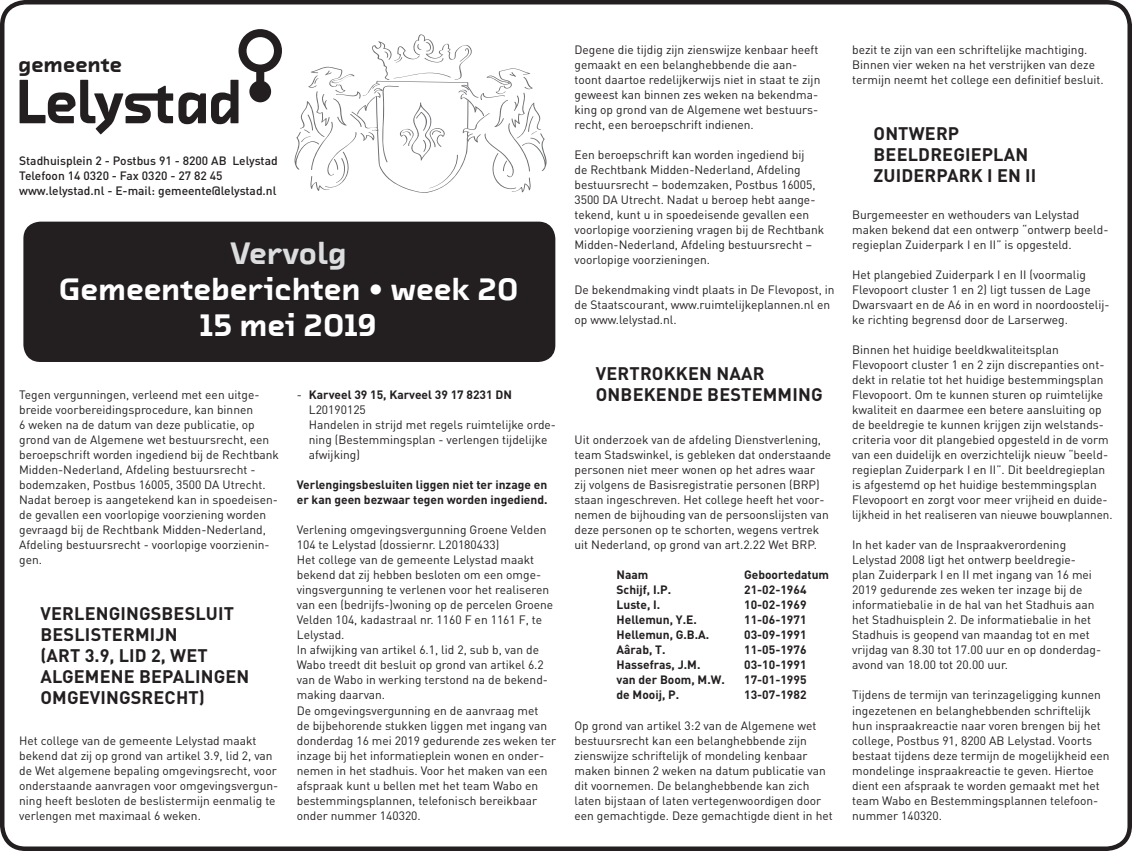
<style>
.page{position:relative;width:1132px;height:851px;background:#fff}
.page>*{position:absolute;margin:0;border:0;box-sizing:border-box;transform-origin:0 0}
.t1{font:900 31.5px/36px "Chambers Sans OT";letter-spacing:-.01em;color:#fff;text-align:center}
.t2{font:900 21.9px "Chambers Sans OT";letter-spacing:-.01em;color:#231f20}
.t3{font:700 18px/21px "DIN Pro";letter-spacing:.01em;color:#231f20}
.t4{font:12px/15px "DIN Pro";color:#231f20}
.t5{font:700 12px/15px "DIN Pro";color:#231f20}
.t6{font:500 12px/15px "DIN Pro";color:#231f20}
.s1{color:#dcdddf}
.s2{font-family:"DIN Pro";font-weight:700}
.s3{font-weight:700}
</style>
<div class="page">
<div style="left:0;top:0;width:1131px;height:850px;border:4px solid #231f20;border-radius:23px"></div>
<svg style="left:294px;top:34px;width:253px;height:159px"></svg>
<svg style="left:20px;top:29px;width:262px;height:105px"></svg>
<div style="left:246px;top:37px;width:28px;height:27px;background:#fff;border-radius:50%"></div>
<div style="left:23px;top:221px;width:532px;height:141px;background:#231f20;border-radius:17px"></div>
<h2 class="t2" style="left:18px;top:50px;width:105px">gemeente</h2>
<p class="t6" style="left:19px;top:152px;width:260px">Stadhuisplein 2 - Postbus 91 - 8200 AB Lelystad<br>Telefoon 14 0320 - Fax 0320 - 27 82 45 www.lelystad.nl - E-mail: gemeente@lelystad.nl</p>
<h1 class="t1" style="left:58px;top:234px;width:462px"><span class="s1">Vervolg<br></span>Gemeenteberichten <span class="s2">•</span> week 20<br>15 mei 2019</h1>
<p class="t4" style="left:19px;top:387px;width:261px">Tegen vergunningen, verleend met een uitge&shy;breide voorbereidingsprocedure, kan binnen<br>6 weken na de datum van deze publicatie, op grond van de Algemene wet bestuursrecht, een beroepschrift worden ingediend bij de Rechtbank Midden-Nederland, Afdeling bestuursrecht - bodemzaken, Postbus 16005, 3500 DA Utrecht.<br>Nadat beroep is aangetekend kan in spoedeisen&shy;de gevallen een voorlopige voorziening worden gevraagd bij de Rechtbank Midden-Nederland, Afdeling bestuursrecht - voorlopige voorzienin&shy;gen.</p>
<h3 class="t3" style="left:40px;top:602px;width:210px">VERLENGINGSBESLUIT<br>BESLISTERMIJN<br>(ART 3.9, LID 2, WET<br>ALGEMENE BEPALINGEN<br>OMGEVINGSRECHT)</h3>
<p class="t4" style="left:19px;top:732px;width:261px">Het college van de gemeente Lelystad maakt bekend dat zij op grond van artikel 3.9, lid 2, van de Wet algemene bepaling omgevingsrecht, voor onderstaande aanvragen voor omgevingsvergun&shy;ning heeft besloten de beslistermijn eenmalig te verlengen met maximaal 6 weken.</p>
<p class="t4" style="left:309px;top:387px;width:248px;text-indent:-12px">- <span class="s3">Karveel 39 15, Karveel 39 17 8231 DN<br></span>L20190125<br>Handelen in strijd met regels ruimtelijke orde&shy;ning (Bestemmingsplan - verlengen tijdelijke afwijking)</p>
<p class="t5" style="left:297px;top:477px;width:252px">Verlengingsbesluiten liggen niet ter inzage en er kan geen bezwaar tegen worden ingediend.</p>
<p class="t4" style="left:297px;top:522px;width:261px">Verlening omgevingsvergunning Groene Velden 104 te Lelystad (dossiernr. L20180433)<br>Het college van de gemeente Lelystad maakt bekend dat zij hebben besloten om een omge&shy;vingsvergunning te verlenen voor het realiseren van een (bedrijfs-)woning op de percelen Groene Velden 104, kadastraal nr. 1160 F en 1161 F, te Lelystad.<br>In afwijking van artikel 6.1, lid 2, sub b, van de Wabo treedt dit besluit op grond van artikel 6.2 van de Wabo in werking terstond na de bekend&shy;making daarvan.<br>De omgevingsvergunning en de aanvraag met<br>de bijbehorende stukken liggen met ingang van donderdag 16 mei 2019 gedurende zes weken ter inzage bij het informatieplein wonen en onder&shy;nemen in het stadhuis. Voor het maken van een afspraak kunt u bellen met het team Wabo en bestemmingsplannen, telefonisch bereikbaar onder nummer 140320.</p>
<p class="t4" style="left:574px;top:42px;width:247px">Degene die tijdig zijn zienswijze kenbaar heeft gemaakt en een belanghebbende die aan&shy;toont daartoe redelijkerwijs niet in staat te zijn geweest kan binnen zes weken na bekendma&shy;king op grond van de Algemene wet bestuurs&shy;recht, een beroepschrift indienen.</p>
<p class="t4" style="left:574px;top:147px;width:251px">Een beroepschrift kan worden ingediend bij<br>de Rechtbank Midden-Nederland, Afdeling bestuursrecht – bodemzaken, Postbus 16005, 3500 DA Utrecht. Nadat u beroep hebt aange&shy;tekend, kunt u in spoedeisende gevallen een voorlopige voorziening vragen bij de Rechtbank Midden-Nederland, Afdeling bestuursrecht – voorlopige voorzieningen.</p>
<p class="t4" style="left:574px;top:282px;width:261px">De bekendmaking vindt plaats in De Flevopost, in de Staatscourant, www.ruimtelijkeplannen.nl en op www.lelystad.nl.</p>
<h3 class="t3" style="left:595px;top:362px;width:228px">VERTROKKEN NAAR<br>ONBEKENDE BESTEMMING</h3>
<p class="t4" style="left:574px;top:432px;width:258px">Uit onderzoek van de afdeling Dienstverlening, team Stadswinkel, is gebleken dat onderstaande personen niet meer wonen op het adres waar<br>zij volgens de Basisregistratie personen (BRP) staan ingeschreven. Het college heeft het voor&shy;nemen de bijhouding van de persoonslijsten van deze personen op te schorten, wegens vertrek uit Nederland, op grond van art.2.22 Wet BRP.</p>
<p class="t5" style="left:616px;top:567px;width:33px">Naam</p>
<p class="t5" style="left:744px;top:567px;width:86px">Geboortedatum</p>
<p class="t5" style="left:616px;top:582px;width:56px">Schijf, I.P.</p>
<p class="t5" style="left:744px;top:582px;width:64px">21-02-1964</p>
<p class="t5" style="left:616px;top:597px;width:45px">Luste, I.</p>
<p class="t5" style="left:744px;top:597px;width:64px">10-02-1969</p>
<p class="t5" style="left:616px;top:612px;width:82px">Hellemun, Y.E.</p>
<p class="t5" style="left:744px;top:612px;width:64px">11-06-1971</p>
<p class="t5" style="left:616px;top:627px;width:94px">Hellemun, G.B.A.</p>
<p class="t5" style="left:744px;top:627px;width:64px">03-09-1991</p>
<p class="t5" style="left:616px;top:642px;width:50px">Aârab, T.</p>
<p class="t5" style="left:744px;top:642px;width:64px">11-05-1976</p>
<p class="t5" style="left:616px;top:657px;width:85px">Hassefras, J.M.</p>
<p class="t5" style="left:744px;top:657px;width:64px">03-10-1991</p>
<p class="t5" style="left:616px;top:672px;width:110px">van der Boom, M.W.</p>
<p class="t5" style="left:744px;top:672px;width:64px">17-01-1995</p>
<p class="t5" style="left:616px;top:687px;width:64px">de Mooij, P.</p>
<p class="t5" style="left:744px;top:687px;width:64px">13-07-1982</p>
<p class="t4" style="left:574px;top:717px;width:260px">Op grond van artikel 3:2 van de Algemene wet bestuursrecht kan een belanghebbende zijn zienswijze schriftelijk of mondeling kenbaar maken binnen 2 weken na datum publicatie van dit voornemen. De belanghebbende kan zich laten bijstaan of laten vertegenwoordigen door een gemachtigde. Deze gemachtigde dient in het</p>
<p class="t4" style="left:851px;top:42px;width:253px">bezit te zijn van een schriftelijke machtiging.<br>Binnen vier weken na het verstrijken van deze termijn neemt het college een definitief besluit.</p>
<h3 class="t3" style="left:873px;top:122px;width:164px">ONTWERP<br>BEELDREGIEPLAN<br>ZUIDERPARK I EN II</h3>
<p class="t4" style="left:851px;top:207px;width:258px">Burgemeester en wethouders van Lelystad maken bekend dat een ontwerp “ontwerp beeld&shy;regieplan Zuiderpark I en II” is opgesteld.</p>
<p class="t4" style="left:851px;top:267px;width:259px">Het plangebied Zuiderpark I en II (voormalig Flevopoort cluster 1 en 2) ligt tussen de Lage Dwarsvaart en de A6 in en word in noordoostelij&shy;ke richting begrensd door de Larserweg.</p>
<p class="t4" style="left:851px;top:342px;width:262px">Binnen het huidige beeldkwaliteitsplan Flevopoort cluster 1 en 2 zijn discrepanties ont&shy;dekt in relatie tot het huidige bestemmingsplan Flevopoort. Om te kunnen sturen op ruimtelijke kwaliteit en daarmee een betere aansluiting op de beeldregie te kunnen krijgen zijn welstands&shy;criteria voor dit plangebied opgesteld in de vorm van een duidelijk en overzichtelijk nieuw “beeld&shy;regieplan Zuiderpark I en II”. Dit beeldregieplan is afgestemd op het huidige bestemmingsplan Flevopoort en zorgt voor meer vrijheid en duide&shy;lijkheid in het realiseren van nieuwe bouwplannen.</p>
<p class="t4" style="left:851px;top:537px;width:250px">In het kader van de Inspraakverordening Lelystad 2008 ligt het ontwerp beeldregie&shy;plan Zuiderpark I en II met ingang van 16 mei 2019 gedurende zes weken ter inzage bij de informatiebalie in de hal van het Stadhuis aan het Stadhuisplein 2. De informatiebalie in het Stadhuis is geopend van maandag tot en met vrijdag van 8.30 tot 17.00 uur en op donderdag&shy;avond van 18.00 tot 20.00 uur.</p>
<p class="t4" style="left:851px;top:687px;width:259px">Tijdens de termijn van terinzageligging kunnen ingezetenen en belanghebbenden schriftelijk hun inspraakreactie naar voren brengen bij het college, Postbus 91, 8200 AB Lelystad. Voorts bestaat tijdens deze termijn de mogelijkheid een mondelinge inspraakreactie te geven. Hiertoe dient een afspraak te worden gemaakt met het team Wabo en Bestemmingsplannen telefoon&shy;nummer 140320.</p>
</div>
